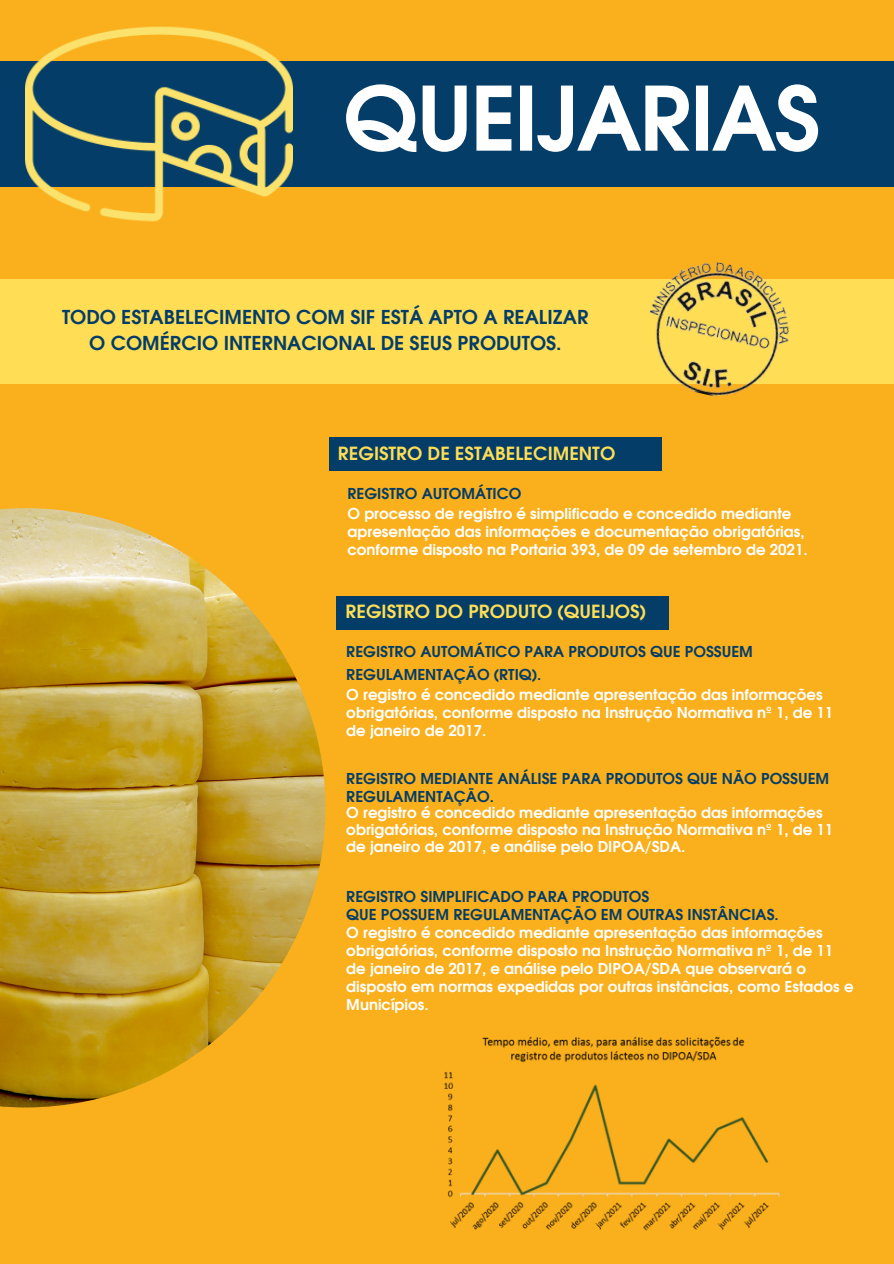
<style>
.page{position:relative;width:894px;height:1264px;background:#fff}
.page>*{position:absolute;margin:0;border:0;box-sizing:border-box;transform-origin:0 0}
.t1{font:700 88.05px "Evolventa";letter-spacing:-.03em;color:#fff}
.t2{font:700 19.2px/26px "Evolventa";color:#033d68;text-align:center}
.t3{font:700 18.15px "Evolventa";color:#fd5}
.t4{font:700 15px/18px "Evolventa";color:#fff}
.t5{font:700 15px/22.5px "Evolventa";color:#033d68}
</style>
<div class="page">
<div style="left:0;top:0;width:893px;height:1263px;background:#faaf1d"></div>
<img style="left:0;top:508px;width:325px;height:599px">
<div style="left:0;top:61px;width:893px;height:125px;background:#033d68"></div>
<div style="left:0;top:279px;width:893px;height:104px;background:#fd5"></div>
<img style="left:26px;top:26px;width:266px;height:196px">
<img style="left:593px;top:262px;width:261px;height:135px">
<div style="left:329px;top:437px;width:332px;height:34px;background:#033d68"></div>
<div style="left:337px;top:595px;width:332px;height:34px;background:#033d68"></div>
<img style="left:444px;top:1036px;width:336px;height:195px">
<p class="t1" style="left:343px;top:80px;width:479px">QUEIJARIAS</p>
<p class="t2" style="left:62px;top:305px;width:528px">TODO ESTABELECIMENTO COM SIF ESTÁ APTO A REALIZAR<br>O COMÉRCIO INTERNACIONAL DE SEUS PRODUTOS.</p>
<p class="t3" style="left:338px;top:445px;width:279px">REGISTRO DE ESTABELECIMENTO</p>
<p class="t5" style="left:347px;top:483px;width:175px">REGISTRO AUTOMÁTICO</p>
<p class="t4" style="left:347px;top:506px;width:461px">O processo de registro é simplificado e concedido mediante apresentação das informações e documentação obrigatórias, conforme disposto na Portaria 393, de 09 de setembro de 2021.</p>
<p class="t3" style="left:345px;top:603px;width:302px">REGISTRO DO PRODUTO (QUEIJOS)</p>
<p class="t5" style="left:346px;top:641px;width:408px">REGISTRO AUTOMÁTICO PARA PRODUTOS QUE POSSUEM<br>REGULAMENTAÇÃO (RTIQ).</p>
<p class="t4" style="left:346px;top:686px;width:488px">O registro é concedido mediante apresentação das informações obrigatórias, conforme disposto na Instrução Normativa nº 1, de 11 de janeiro de 2017.</p>
<p class="t5" style="left:346px;top:770px;width:484px;line-height:18px">REGISTRO MEDIANTE ANÁLISE PARA PRODUTOS QUE NÃO POSSUEM<br>REGULAMENTAÇÃO.</p>
<p class="t4" style="left:346px;top:805px;width:488px;line-height:17px">O registro é concedido mediante apresentação das informações obrigatórias, conforme disposto na Instrução Normativa nº 1, de 11 de janeiro de 2017, e análise pelo DIPOA/SDA.</p>
<p class="t5" style="left:346px;top:886px;width:304px">REGISTRO SIMPLIFICADO PARA PRODUTOS</p>
<p class="t5" style="left:346px;top:904px;width:434px">QUE POSSUEM REGULAMENTAÇÃO EM OUTRAS INSTÂNCIAS.</p>
<p class="t4" style="left:346px;top:924px;width:508px">O registro é concedido mediante apresentação das informações obrigatórias, conforme disposto na Instrução Normativa nº 1, de 11 de janeiro de 2017, e análise pelo DIPOA/SDA que observará o disposto em normas expedidas por outras instâncias, como Estados e Municípios.</p>
</div>
